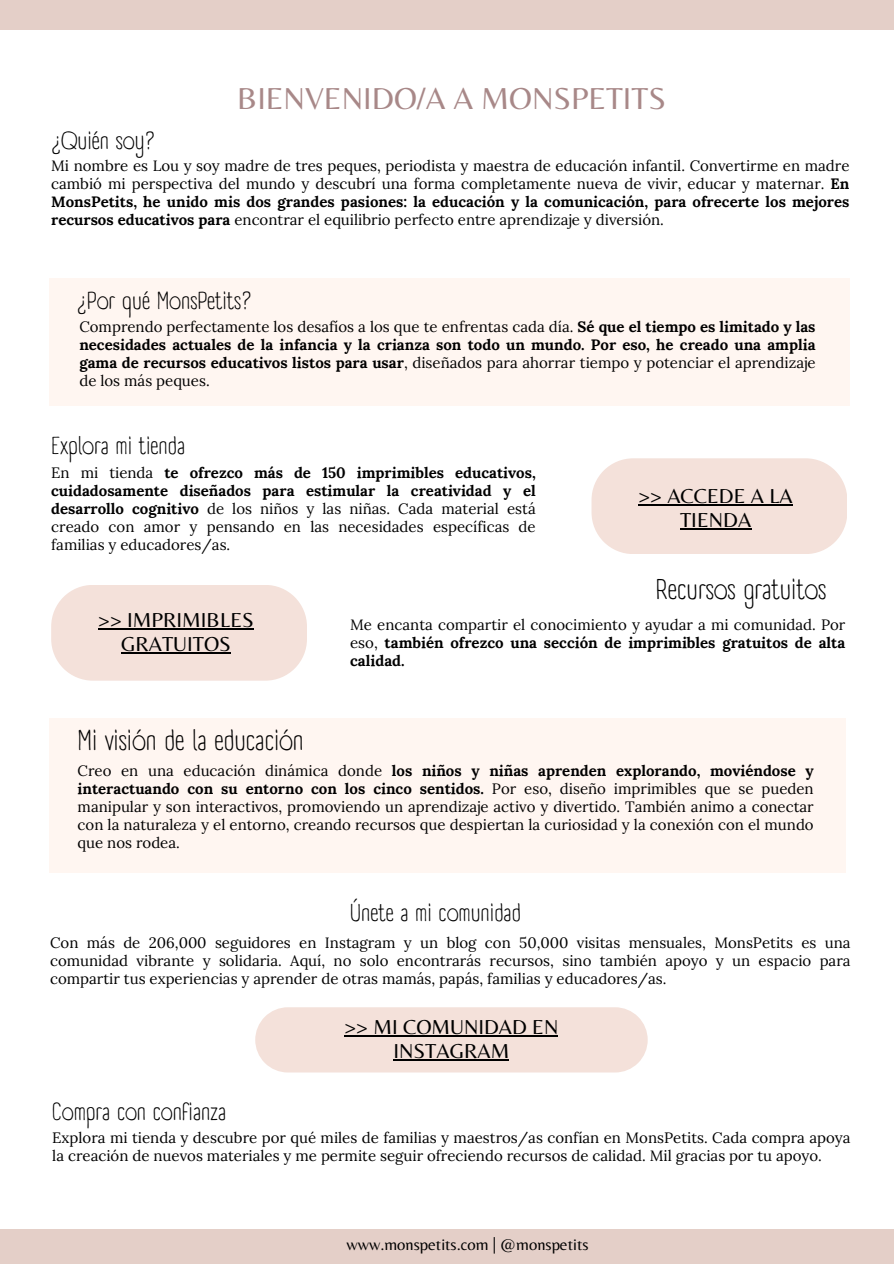
<style>
.page{position:relative;width:894px;height:1264px;background:#fff}
.page>*{position:absolute;margin:0;border:0;box-sizing:border-box;transform-origin:0 0}
.t1{font:31.5px "Belleza";color:#a88888}
.t2{font:27.9px "A Day Without Sun Text";color:#000}
.t3{font:24px "A Day Without Sun Text";color:#000}
.t4{font:21px/23.7px "Belleza";color:#000;text-align:center}
.t5{font:16.5px "Belleza";color:#000}
.t6{font:15px/18px "Lora";color:#000;text-align:justify}
.t7{font:700 15px/18px "Lora";color:#000;text-align:justify}
.s1{font-weight:700}
.s2{font-weight:400}
</style>
<div class="page">
<div style="left:49px;top:278px;width:800px;height:127px;background:#fff6f1"></div>
<div style="left:49px;top:718px;width:796px;height:154px;background:#fff6f1"></div>
<svg style="left:51px;top:585px;width:256px;height:95px"></svg>
<hr style="left:98px;top:628px;width:156px;height:1px;background:#000">
<hr style="left:121px;top:652px;width:110px;height:1px;background:#000">
<svg style="left:591px;top:458px;width:255px;height:96px"></svg>
<hr style="left:638px;top:504px;width:154px;height:1px;background:#000">
<hr style="left:679px;top:528px;width:72px;height:1px;background:#000">
<div style="left:255px;top:1007px;width:392px;height:65px;background:#f4e1da"></div>
<hr style="left:344px;top:1035px;width:214px;height:1px;background:#000">
<hr style="left:393px;top:1059px;width:116px;height:1px;background:#000">
<div style="left:0;top:0;width:893px;height:30px;background:#e4cfc8"></div>
<div style="left:0;top:1229px;width:893px;height:34px;background:#e4cfc8"></div>
<h3 class="t1" style="left:237px;top:80px;width:430px">BIENVENIDO/A A MONSPETITS</h3>
<h3 class="t3" style="left:51px;top:126px;width:106px">¿Quién soy?</h3>
<p class="t6" style="left:51px;top:157px;width:799px">Mi nombre es Lou y soy madre de tres peques, periodista y maestra de educación infantil. Convertirme en madre cambió mi perspectiva del mundo y descubrí una forma completamente nueva de vivir, educar y maternar. <span class="s1">En MonsPetits, he unido mis dos grandes pasiones: la educación y la comunicación, para ofrecerte los mejores recursos educativos para</span> encontrar el equilibrio perfecto entre aprendizaje y diversión.</p>
<p class="t3" style="left:77px;top:286px;width:176px">¿Por qué MonsPetits?</p>
<h1 class="t7" style="left:79px;top:318px;width:737px"><span class="s2">Comprendo perfectamente los desafíos a los que te enfrentas cada día.</span> Sé que el tiempo es limitado y las necesidades actuales de la infancia y la crianza son todo un mundo. Por eso, he creado una amplia gama de recursos educativos listos para usar<span class="s2">, diseñados para ahorrar tiempo y potenciar el aprendizaje de los más peques.</span></h1>
<p class="t3" style="left:51px;top:431px;width:135px">Explora mi tienda</p>
<h3 class="t6" style="left:51px;top:463px;width:486px">En mi tienda <span class="s1">te ofrezco más de 150 imprimibles educativos, cuidadosamente diseñados para estimular la creatividad y el desarrollo cognitivo</span> de los niños y las niñas. Cada material está creado con amor y pensando en las necesidades específicas de familias y educadores/as.</h3>
<h3 class="t4" style="left:638px;top:484px;width:156px">&gt;&gt; ACCEDE A LA<br>TIENDA</h3>
<p class="t2" style="left:655px;top:572px;width:172px">Recursos gratuitos</p>
<h3 class="t4" style="left:98px;top:608px;width:157px">&gt;&gt; IMPRIMIBLES<br>GRATUITOS</h3>
<h4 class="t2" style="left:78px;top:723px;width:228px">Mi visión de la educación</h4>
<h2 class="t7" style="left:350px;top:615px;width:496px"><span class="s2">Me encanta compartir el conocimiento y ayudar a mi comunidad. Por eso,</span> también ofrezco una sección de imprimibles gratuitos de alta calidad.</h2>
<h4 class="t6" style="left:78px;top:761px;width:737px">Creo en una educación dinámica donde <span class="s1">los niños y niñas aprenden explorando, moviéndose y interactuando con su entorno con los cinco sentidos.</span> Por eso, diseño imprimibles que se pueden manipular y son interactivos, promoviendo un aprendizaje activo y divertido. También animo a conectar con la naturaleza y el entorno, creando recursos que despiertan la curiosidad y la conexión con el mundo que nos rodea.</h4>
<h2 class="t3" style="left:350px;top:898px;width:172px">Únete a mi comunidad</h2>
<p class="t6" style="left:50px;top:933px;width:801px">Con más de 206,000 seguidores en Instagram y un blog con 50,000 visitas mensuales, MonsPetits es una comunidad vibrante y solidaria. Aquí, no solo encontrarás recursos, sino también apoyo y un espacio para compartir tus experiencias y aprender de otras mamás, papás, familias y educadores/as.</p>
<p class="t4" style="left:344px;top:1015px;width:215px">&gt;&gt; MI COMUNIDAD EN<br>INSTAGRAM</p>
<p class="t3" style="left:52px;top:1097px;width:175px">Compra con confianza</p>
<h4 class="t6" style="left:52px;top:1128px;width:799px">Explora mi tienda y descubre por qué miles de familias y maestros/as confían en MonsPetits. Cada compra apoya la creación de nuevos materiales y me permite seguir ofreciendo recursos de calidad. Mil gracias por tu apoyo.</h4>
<p class="t5" style="left:346px;top:1234px;width:243px">www.monspetits.com | @monspetits</p>
</div>
